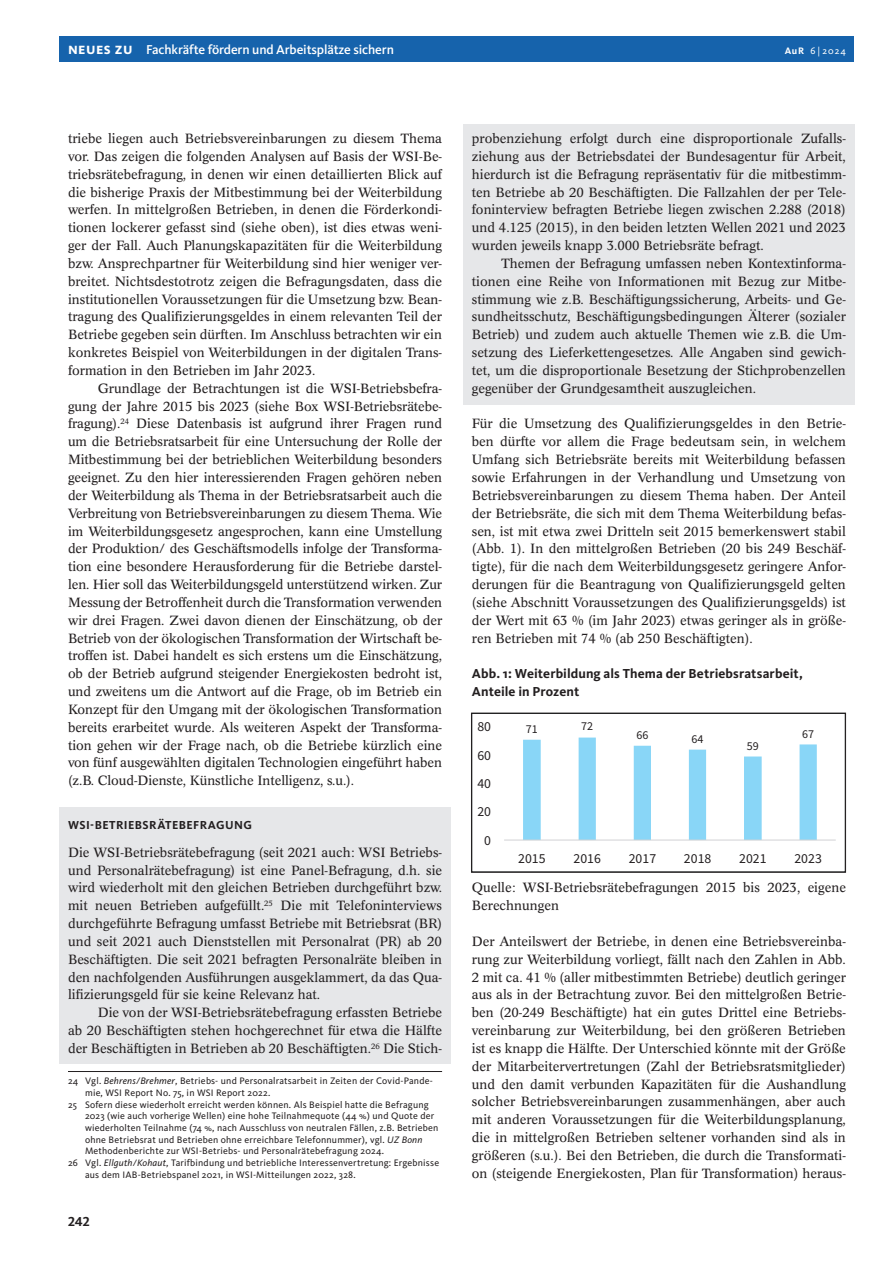
<style>
.page{position:relative;width:893px;height:1263px;background:#fff}
.page>*{position:absolute;margin:0;border:0;box-sizing:border-box;transform-origin:0 0}
.t1{font:13.8px "Source Sans Pro";color:#231f20}
.t2{font:700 13.5px/17.9px "Kievit Pro";letter-spacing:.005em;color:#231f20}
.t3{font:500 13.35px "Kievit Pro";letter-spacing:-.01em;color:#fff}
.t4{font:13.2px/17.9px "Concorde Pro";color:#231f20;text-align:justify}
.t5{font:700 12px "Kievit Pro";letter-spacing:.035em;color:#231f20}
.t6{font:12px "Source Sans Pro";color:#231f20}
.t7{font:9.75px "Kievit Pro";letter-spacing:.02em;color:#231f20}
.t8{font:9.75px "Kievit Pro";color:#fff}
.s1{font-weight:700;font-size:15.75px}
.s2{font-weight:700}
.s3{font-style:italic}
</style>
<div class="page">
<div style="left:60px;top:36px;width:794px;height:25px;background:#1663ac"></div>
<div style="left:60px;top:808px;width:391px;height:41px;background:#e6e7e9"></div>
<div style="left:60px;top:838px;width:391px;height:173px;background:#e6e7e9"></div>
<div style="left:60px;top:999px;width:391px;height:65px;background:#e6e7e9"></div>
<hr style="left:68px;top:1071px;width:374px;height:1px;background:#231f20">
<div style="left:463px;top:124px;width:391px;height:138px;background:#e6e7e9"></div>
<div style="left:463px;top:249px;width:391px;height:155px;background:#e6e7e9"></div>
<svg style="left:523px;top:738px;width:294px;height:102px"></svg>
<hr style="left:504px;top:840px;width:332px;height:1px;background:#d1d2d4">
<div style="left:471px;top:713px;width:375px;height:160px;border:1px solid #231f20"></div>
<p class="t3" style="left:68px;top:41px;width:327px"><span class="s1">neues zu</span> Fachkräfte fördern und Arbeitsplätze sichern</p>
<p class="t8" style="left:785px;top:47px;width:63px"><span class="s2">AuR</span> 6 | 2024</p>
<p class="t4" style="left:68px;top:131px;width:376px">triebe liegen auch Betriebsvereinbarungen zu diesem Thema vor. Das zeigen die folgenden Analysen auf Basis der WSI-Be&shy;triebsrätebefragung, in denen wir einen detaillierten Blick auf die bisherige Praxis der Mitbestimmung bei der Weiterbildung werfen. In mittelgroßen Betrieben, in denen die Förderkondi&shy;tionen lockerer gefasst sind (siehe oben), ist dies etwas weni&shy;ger der Fall. Auch Planungskapazitäten für die Weiterbildung bzw. Ansprechpartner für Weiterbildung sind hier weniger ver&shy;breitet. Nichtsdestotrotz zeigen die Befragungsdaten, dass die institutionellen Voraussetzungen für die Umsetzung bzw. Bean&shy;tragung des Qualifizierungsgeldes in einem relevanten Teil der Betriebe gegeben sein dürften. Im Anschluss betrachten wir ein konkretes Beispiel von Weiterbildungen in der digitalen Trans&shy;formation in den Betrieben im Jahr 2023.</p>
<p class="t4" style="left:68px;top:381px;width:376px;text-indent:30px">Grundlage der Betrachtungen ist die WSI-Betriebsbefra&shy;gung der Jahre 2015 bis 2023 (siehe Box WSI-Betriebsrätebe&shy;fragung).<sup>24</sup> Diese Datenbasis ist aufgrund ihrer Fragen rund um die Betriebsratsarbeit für eine Untersuchung der Rolle der Mitbestimmung bei der betrieblichen Weiterbildung besonders geeignet. Zu den hier interessierenden Fragen gehören neben der Weiterbildung als Thema in der Betriebsratsarbeit auch die Verbreitung von Betriebsvereinbarungen zu diesem Thema. Wie im Weiterbildungsgesetz angesprochen, kann eine Umstellung der Produktion/ des Geschäftsmodells infolge der Transforma&shy;tion eine besondere Herausforderung für die Betriebe darstel&shy;len. Hier soll das Weiterbildungsgeld unterstützend wirken. Zur Messung der Betroffenheit durch die Transformation verwenden wir drei Fragen. Zwei davon dienen der Einschätzung, ob der Betrieb von der ökologischen Transformation der Wirtschaft be&shy;troffen ist. Dabei handelt es sich erstens um die Einschätzung, ob der Betrieb aufgrund steigender Energiekosten bedroht ist, und zweitens um die Antwort auf die Frage, ob im Betrieb ein Konzept für den Umgang mit der ökologischen Transformation bereits erarbeitet wurde. Als weiteren Aspekt der Transforma&shy;tion gehen wir der Frage nach, ob die Betriebe kürzlich eine von fünf ausgewählten digitalen Technologien eingeführt haben (z.B. Cloud-Dienste, Künstliche Intelligenz, s.u.).</p>
<p class="t5" style="left:68px;top:821px;width:185px">WSI-BETRIEBSRÄTEBEFRAGUNG</p>
<p class="t4" style="left:68px;top:844px;width:376px">Die WSI-Betriebsrätebefragung (seit 2021 auch: WSI Betriebs&shy;und Personalrätebefragung) ist eine Panel-Befragung, d.h. sie wird wiederholt mit den gleichen Betrieben durchgeführt bzw. mit neuen Betrieben aufgefüllt.<sup>25</sup> Die mit Telefoninterviews durchgeführte Befragung umfasst Betriebe mit Betriebsrat (BR) und seit 2021 auch Dienststellen mit Personalrat (PR) ab 20<br>Beschäftigten. Die seit 2021 befragten Personalräte bleiben in den nachfolgenden Ausführungen ausgeklammert, da das Qua&shy;lifizierungsgeld für sie keine Relevanz hat.</p>
<p class="t4" style="left:68px;top:1005px;width:376px;text-indent:30px">Die von der WSI-Betriebsrätebefragung erfassten Betriebe ab 20 Beschäftigten stehen hochgerechnet für etwa die Hälfte der Beschäftigten in Betrieben ab 20 Beschäftigten.<sup>26</sup> Die Stich-</p>
<p class="t7" style="left:68px;top:1077px;width:366px">24 Vgl. <span class="s3">Behrens/Brehmer</span>, Betriebs- und Personalratsarbeit in Zeiten der Covid-Pande-</p>
<p class="t7" style="left:85px;top:1089px;width:187px">mie, WSI Report No. 75, in WSI Report 2022.</p>
<p class="t7" style="left:68px;top:1101px;width:362px">25 Sofern diese wiederholt erreicht werden können. Als Beispiel hatte die Befragung</p>
<p class="t7" style="left:85px;top:1112px;width:351px">2023 (wie auch vorherige Wellen) eine hohe Teilnahmequote (44 %) und Quote der</p>
<p class="t7" style="left:85px;top:1124px;width:355px">wiederholten Teilnahme (74 %, nach Ausschluss von neutralen Fällen, z.B. Betrieben</p>
<p class="t7" style="left:85px;top:1136px;width:339px">ohne Betriebsrat und Betrieben ohne erreichbare Telefonnummer), vgl. <span class="s3">UZ Bonn</span></p>
<p class="t7" style="left:85px;top:1147px;width:300px">Methodenberichte zur WSI-Betriebs- und Personalrätebefragung 2024.</p>
<p class="t7" style="left:68px;top:1159px;width:373px">26 Vgl. <span class="s3">Ellguth/Kohaut</span>, Tarifbindung und betriebliche Interessenvertretung: Ergebnisse</p>
<p class="t7" style="left:85px;top:1171px;width:272px">aus dem IAB-Betriebspanel 2021, in WSI-Mitteilungen 2022, 328.</p>
<p class="t2" style="left:68px;top:1214px;width:23px">242</p>
<p class="t4" style="left:472px;top:131px;width:376px">probenziehung erfolgt durch eine disproportionale Zufalls&shy;ziehung aus der Betriebsdatei der Bundesagentur für Arbeit, hierdurch ist die Befragung repräsentativ für die mitbestimm&shy;ten Betriebe ab 20 Beschäftigten. Die Fallzahlen der per Tele&shy;foninterview befragten Betriebe liegen zwischen 2.288 (2018) und 4.125 (2015), in den beiden letzten Wellen 2021 und 2023 wurden jeweils knapp 3.000 Betriebsräte befragt.</p>
<p class="t4" style="left:472px;top:256px;width:376px;text-indent:30px">Themen der Befragung umfassen neben Kontextinforma&shy;tionen eine Reihe von Informationen mit Bezug zur Mitbe&shy;stimmung wie z.B. Beschäftigungssicherung, Arbeits- und Ge&shy;sundheitsschutz, Beschäftigungsbedingungen Älterer (sozialer Betrieb) und zudem auch aktuelle Themen wie z.B. die Um&shy;setzung des Lieferkettengesetzes. Alle Angaben sind gewich&shy;tet, um die disproportionale Besetzung der Stichprobenzellen gegenüber der Grundgesamtheit auszugleichen.</p>
<p class="t4" style="left:472px;top:416px;width:376px">Für die Umsetzung des Qualifizierungsgeldes in den Betrie&shy;ben dürfte vor allem die Frage bedeutsam sein, in welchem Umfang sich Betriebsräte bereits mit Weiterbildung befassen sowie Erfahrungen in der Verhandlung und Umsetzung von Betriebsvereinbarungen zu diesem Thema haben. Der Anteil der Betriebsräte, die sich mit dem Thema Weiterbildung befas&shy;sen, ist mit etwa zwei Dritteln seit 2015 bemerkenswert stabil (Abb. 1). In den mittelgroßen Betrieben (20 bis 249 Beschäf&shy;tigte), für die nach dem Weiterbildungsgesetz geringere Anfor&shy;derungen für die Beantragung von Qualifizierungsgeld gelten (siehe Abschnitt Voraussetzungen des Qualifizierungsgelds) ist der Wert mit 63 % (im Jahr 2023) etwas geringer als in größe&shy;ren Betrieben mit 74 % (ab 250 Beschäftigten).</p>
<p class="t2" style="left:472px;top:666px;width:333px">Abb. 1: Weiterbildung als Thema der Betriebsratsarbeit,<br>Anteile in Prozent</p>
<p class="t1" style="left:477px;top:721px;width:15px">80</p>
<p class="t1" style="left:477px;top:750px;width:15px">60</p>
<p class="t1" style="left:477px;top:778px;width:15px">40</p>
<p class="t1" style="left:477px;top:806px;width:15px">20</p>
<p class="t1" style="left:484px;top:835px;width:8px">0</p>
<p class="t6" style="left:526px;top:724px;width:13px">71</p>
<p class="t6" style="left:581px;top:722px;width:13px">72</p>
<p class="t6" style="left:636px;top:730px;width:13px">66</p>
<p class="t6" style="left:692px;top:734px;width:13px">64</p>
<p class="t6" style="left:747px;top:741px;width:13px">59</p>
<p class="t6" style="left:802px;top:729px;width:13px">67</p>
<p class="t1" style="left:518px;top:853px;width:29px">2015</p>
<p class="t1" style="left:573px;top:853px;width:29px">2016</p>
<p class="t1" style="left:629px;top:853px;width:29px">2017</p>
<p class="t1" style="left:684px;top:853px;width:29px">2018</p>
<p class="t1" style="left:739px;top:853px;width:29px">2021</p>
<p class="t1" style="left:794px;top:853px;width:29px">2023</p>
<p class="t4" style="left:472px;top:880px;width:376px">Quelle: WSI-Betriebsrätebefragungen 2015 bis 2023, eigene<br>Berechnungen</p>
<p class="t4" style="left:472px;top:934px;width:376px">Der Anteilswert der Betriebe, in denen eine Betriebsvereinba&shy;rung zur Weiterbildung vorliegt, fällt nach den Zahlen in Abb.<br>2 mit ca. 41 % (aller mitbestimmten Betriebe) deutlich geringer aus als in der Betrachtung zuvor. Bei den mittelgroßen Betrie&shy;ben (20-249 Beschäftigte) hat ein gutes Drittel eine Betriebs&shy;vereinbarung zur Weiterbildung, bei den größeren Betrieben ist es knapp die Hälfte. Der Unterschied könnte mit der Größe der Mitarbeitervertretungen (Zahl der Betriebsratsmitglieder) und den damit verbunden Kapazitäten für die Aushandlung solcher Betriebsvereinbarungen zusammenhängen, aber auch mit anderen Voraussetzungen für die Weiterbildungsplanung, die in mittelgroßen Betrieben seltener vorhanden sind als in größeren (s.u.). Bei den Betrieben, die durch die Transformati&shy;on (steigende Energiekosten, Plan für Transformation) heraus-</p>
</div>
